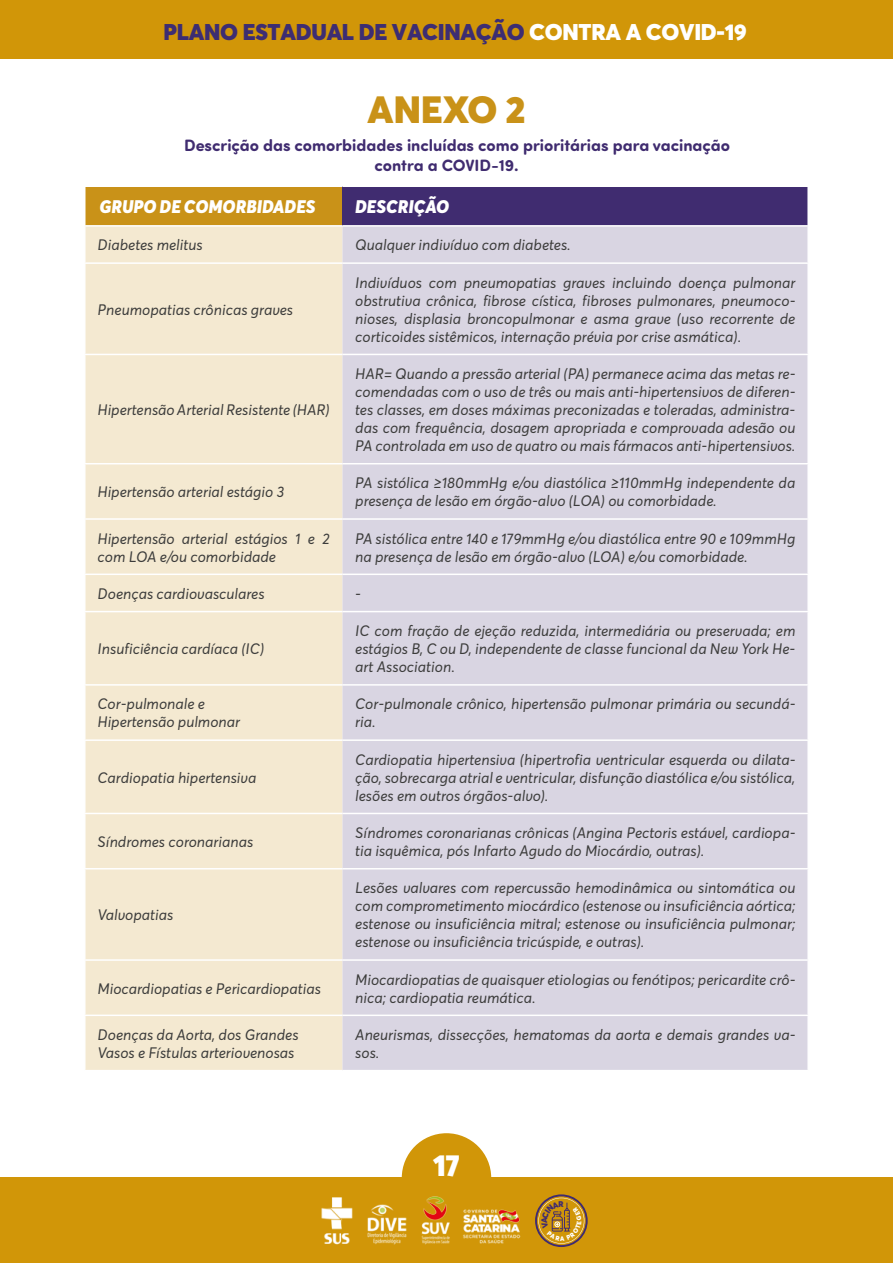
<style>
.page{position:relative;width:893px;height:1263px;background:#fff}
.page>*{position:absolute;margin:0;border:0;box-sizing:border-box;transform-origin:0 0}
.t1{font:900 37.5px "Averta";letter-spacing:.005em;color:#c99218}
.t2{font:900 30px "Averta";color:#fff}
.t3{font:900 22.5px "Averta";letter-spacing:-.015em;color:#3d2d72}
.t4{font:italic 900 18px "Averta";color:#fff}
.t5{font:700 16.5px/19.8px "Sofia Pro Soft";color:#402c70}
.t6{font:italic 15px/18px "Averta";color:#3c3c3b}
.s1{color:#fff}
</style>
<div class="page">
<div style="left:0;top:1178px;width:893px;height:85px;background:#d19608"></div>
<div style="left:402px;top:1133px;width:89px;height:90px;background:#d19608;border-radius:50%"></div>
<div style="left:0;top:0;width:893px;height:59px;background:#d19608"></div>
<img style="left:321px;top:1196px;width:200px;height:49px">
<div style="left:85px;top:186px;width:257px;height:40px;background:#c99218"></div>
<div style="left:342px;top:186px;width:466px;height:40px;background:#402c70"></div>
<div style="left:86px;top:227px;width:256px;height:843px;background:#f4e9d1"></div>
<div style="left:342px;top:227px;width:465px;height:843px;background:#d9d5e2"></div>
<hr style="left:84px;top:185px;width:258px;height:2px;background:#fff">
<hr style="left:84px;top:187px;width:2px;height:38px;background:#fff">
<hr style="left:342px;top:185px;width:467px;height:2px;background:#fff">
<hr style="left:807px;top:187px;width:2px;height:38px;background:#fff">
<hr style="left:84px;top:225px;width:258px;height:2px;background:#fff">
<hr style="left:342px;top:225px;width:467px;height:2px;background:#fff">
<hr style="left:84px;top:262px;width:258px;height:2px;background:#fff">
<hr style="left:342px;top:262px;width:467px;height:2px;background:#fff">
<hr style="left:84px;top:354px;width:258px;height:1px;background:#fff">
<hr style="left:342px;top:354px;width:467px;height:1px;background:#fff">
<hr style="left:84px;top:463px;width:258px;height:1px;background:#fff">
<hr style="left:342px;top:463px;width:467px;height:1px;background:#fff">
<hr style="left:84px;top:518px;width:258px;height:2px;background:#fff">
<hr style="left:342px;top:518px;width:467px;height:2px;background:#fff">
<hr style="left:84px;top:573px;width:258px;height:2px;background:#fff">
<hr style="left:342px;top:573px;width:467px;height:2px;background:#fff">
<hr style="left:84px;top:611px;width:258px;height:1px;background:#fff">
<hr style="left:342px;top:611px;width:467px;height:1px;background:#fff">
<hr style="left:84px;top:684px;width:258px;height:2px;background:#fff">
<hr style="left:342px;top:684px;width:467px;height:2px;background:#fff">
<hr style="left:84px;top:739px;width:258px;height:2px;background:#fff">
<hr style="left:342px;top:739px;width:467px;height:2px;background:#fff">
<hr style="left:84px;top:813px;width:258px;height:1px;background:#fff">
<hr style="left:342px;top:813px;width:467px;height:1px;background:#fff">
<hr style="left:84px;top:868px;width:258px;height:1px;background:#fff">
<hr style="left:342px;top:868px;width:467px;height:1px;background:#fff">
<hr style="left:84px;top:959px;width:258px;height:2px;background:#fff">
<hr style="left:342px;top:959px;width:467px;height:2px;background:#fff">
<hr style="left:84px;top:1014px;width:258px;height:2px;background:#fff">
<hr style="left:342px;top:1014px;width:467px;height:2px;background:#fff">
<svg style="left:535px;top:1194px;width:53px;height:53px"></svg>
<h3 class="t3" style="left:164px;top:17px;width:585px">PLANO ESTADUAL DE VACINAÇÃO <span class="s1">CONTRA A COVID-19</span></h3>
<h1 class="t1" style="left:368px;top:85px;width:159px">ANEXO 2</h1>
<p class="t5" style="left:374px;top:135px;width:357px;text-indent:-190px">Descrição das comorbidades incluídas como prioritárias para vacinação contra a COVID-19.</p>
<p class="t4" style="left:100px;top:195px;width:217px">GRUPO DE COMORBIDADES</p>
<p class="t4" style="left:355px;top:195px;width:95px">DESCRIÇÃO</p>
<p class="t6" style="left:98px;top:237px;width:107px">Diabetes melitus</p>
<p class="t6" style="left:355px;top:237px;width:217px">Qualquer indivíduo com diabetes.</p>
<p class="t6" style="left:98px;top:301px;width:197px">Pneumopatias crônicas graves</p>
<p class="t6" style="left:98px;top:401px;width:234px">Hipertensão Arterial Resistente (HAR)</p>
<p class="t6" style="left:355px;top:274px;width:442px;text-align:justify">Indivíduos com pneumopatias graves incluindo doença pulmonar obstrutiva crônica, fibrose cística, fibroses pulmonares, pneumoco&shy;nioses, displasia broncopulmonar e asma grave (uso recorrente de corticoides sistêmicos, internação prévia por crise asmática).</p>
<p class="t6" style="left:355px;top:365px;width:442px;text-align:justify">HAR= Quando a pressão arterial (PA) permanece acima das metas re&shy;comendadas com o uso de três ou mais anti-hipertensivos de diferen&shy;tes classes, em doses máximas preconizadas e toleradas, administra&shy;das com frequência, dosagem apropriada e comprovada adesão ou PA controlada em uso de quatro ou mais fármacos anti-hipertensivos.</p>
<p class="t6" style="left:98px;top:484px;width:188px">Hipertensão arterial estágio 3</p>
<p class="t6" style="left:355px;top:475px;width:442px">PA sistólica ≥180mmHg e/ou diastólica ≥110mmHg independente da presença de lesão em órgão-alvo (LOA) ou comorbidade.</p>
<p class="t6" style="left:98px;top:530px;width:234px">Hipertensão arterial estágios 1 e 2 com LOA e/ou comorbidade</p>
<p class="t6" style="left:355px;top:530px;width:442px">PA sistólica entre 140 e 179mmHg e/ou diastólica entre 90 e 109mmHg na presença de lesão em órgão-alvo (LOA) e/ou comorbidade.</p>
<p class="t6" style="left:98px;top:585px;width:169px">Doenças cardiovasculares</p>
<p class="t6" style="left:355px;top:585px;width:7px">-</p>
<p class="t6" style="left:98px;top:640px;width:168px">Insuficiência cardíaca (IC)</p>
<p class="t6" style="left:355px;top:622px;width:442px;text-align:justify">IC com fração de ejeção reduzida, intermediária ou preservada; em estágios B, C ou D, independente de classe funcional da New York He&shy;art Association.</p>
<p class="t6" style="left:98px;top:696px;width:144px">Cor-pulmonale e<br>Hipertensão pulmonar</p>
<p class="t6" style="left:355px;top:696px;width:442px">Cor-pulmonale crônico, hipertensão pulmonar primária ou secundá&shy;ria.</p>
<p class="t6" style="left:98px;top:769px;width:160px">Cardiopatia hipertensiva</p>
<p class="t6" style="left:355px;top:751px;width:442px;text-align:justify">Cardiopatia hipertensiva (hipertrofia ventricular esquerda ou dilata&shy;ção, sobrecarga atrial e ventricular, disfunção diastólica e/ou sistólica, lesões em outros órgãos-alvo).</p>
<p class="t6" style="left:98px;top:833px;width:157px">Síndromes coronarianas</p>
<p class="t6" style="left:355px;top:824px;width:442px">Síndromes coronarianas crônicas (Angina Pectoris estável, cardiopa&shy;tia isquêmica, pós Infarto Agudo do Miocárdio, outras).</p>
<p class="t6" style="left:98px;top:906px;width:77px">Valvopatias</p>
<p class="t6" style="left:355px;top:879px;width:442px;text-align:justify">Lesões valvares com repercussão hemodinâmica ou sintomática ou com comprometimento miocárdico (estenose ou insuficiência aórtica; estenose ou insuficiência mitral; estenose ou insuficiência pulmonar; estenose ou insuficiência tricúspide, e outras).</p>
<p class="t6" style="left:98px;top:980px;width:225px">Miocardiopatias e Pericardiopatias</p>
<p class="t6" style="left:355px;top:971px;width:442px">Miocardiopatias de quaisquer etiologias ou fenótipos; pericardite crô&shy;nica; cardiopatia reumática.</p>
<p class="t6" style="left:98px;top:1026px;width:203px">Doenças da Aorta, dos Grandes<br>Vasos e Fístulas arteriovenosas</p>
<p class="t6" style="left:355px;top:1026px;width:442px">Aneurismas, dissecções, hematomas da aorta e demais grandes va&shy;sos.</p>
<h2 class="t2" style="left:433px;top:1146px;width:28px">17</h2>
</div>
